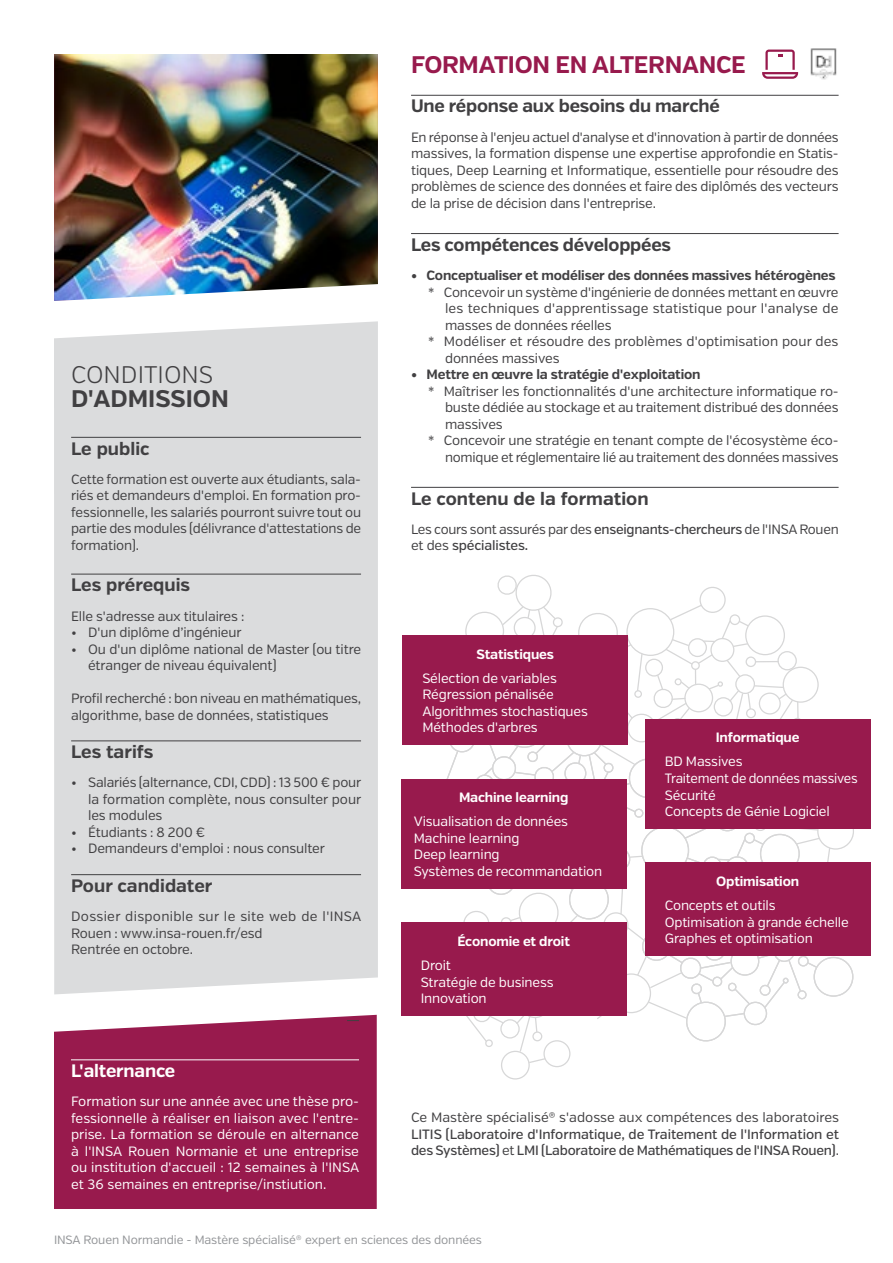
<style>
.page{position:relative;width:893px;height:1263px;background:#fff}
.page>*{position:absolute;margin:0;border:0;box-sizing:border-box;transform-origin:0 0}
.t1{font:700 24px "Verb";letter-spacing:-.01em;color:#981a4d}
.t2{font:700 24px "Verb";color:#414042}
.t3{font:300 24px "Verb";color:#414042}
.t4{font:700 18px "Verb";letter-spacing:-.01em;color:#414042}
.t5{font:700 18px "Verb";letter-spacing:-.01em;color:#fff}
.t6{font:13.5px/16.5px "Verb";letter-spacing:-.01em;color:#414042}
.t7{font:13.5px/16.5px "Verb";letter-spacing:-.01em;color:#fff}
.t8{font:500 13.5px/16.5px "Verb";letter-spacing:-.015em;color:#414042;text-align:justify}
.t9{font:700 13.5px "Verb";letter-spacing:-.01em;color:#414042}
.t10{font:700 13.5px "Verb";letter-spacing:-.01em;color:#fff}
.t11{font:13.5px "Verb";letter-spacing:.01em;color:#414042}
.t12{font:12px "Verb";letter-spacing:-.01em;color:#939598}
.s1{font-weight:500}
.s2{font-weight:400}
</style>
<div class="page">
<div style="left:813px;top:957px;width:40px;height:40px;border:1px solid #5f6062;border-radius:50%"></div>
<div style="left:501px;top:1050px;width:29px;height:30px;border:1px solid #5f6062;border-radius:50%"></div>
<div style="left:543px;top:1040px;width:28px;height:27px;border:1px solid #5f6062;border-radius:50%"></div>
<div style="left:817px;top:813px;width:37px;height:37px;border:1px solid #5f6062;border-radius:50%"></div>
<svg style="left:413px;top:575px;width:418px;height:489px"></svg>
<div style="left:54px;top:1032px;width:323px;height:177px;background:#981a4d"></div>
<hr style="left:71px;top:1059px;width:288px;height:1px;background:#fff">
<hr style="left:411px;top:95px;width:428px;height:1px;background:#414042">
<hr style="left:411px;top:233px;width:428px;height:1px;background:#414042">
<hr style="left:411px;top:487px;width:428px;height:1px;background:#414042">
<img style="left:54px;top:54px;width:324px;height:229px">
<div style="left:54px;top:310px;width:324px;height:688px;background:#dbdcdd"></div>
<hr style="left:71px;top:437px;width:290px;height:1px;background:#414042">
<hr style="left:71px;top:574px;width:290px;height:1px;background:#414042">
<hr style="left:71px;top:741px;width:290px;height:1px;background:#414042">
<hr style="left:71px;top:874px;width:290px;height:1px;background:#414042">
<svg style="left:54px;top:977px;width:324px;height:55px"></svg>
<svg style="left:54px;top:283px;width:324px;height:56px"></svg>
<div style="left:645px;top:863px;width:225px;height:93px;background:#981a4d"></div>
<div style="left:645px;top:719px;width:225px;height:110px;background:#981a4d"></div>
<div style="left:401px;top:779px;width:225px;height:110px;background:#981a4d"></div>
<div style="left:401px;top:923px;width:225px;height:93px;background:#981a4d"></div>
<div style="left:403px;top:635px;width:225px;height:110px;background:#981a4d"></div>
<svg style="left:762px;top:50px;width:36px;height:29px"></svg>
<img style="left:810px;top:48px;width:27px;height:32px">
<h1 class="t3" style="left:71px;top:360px;width:144px">CONDITIONS</h1>
<h1 class="t2" style="left:71px;top:384px;width:159px">D'ADMISSION</h1>
<h2 class="t4" style="left:71px;top:437px;width:80px">Le public</h2>
<p class="t6" style="left:71px;top:471px;width:292px;text-align:justify">Cette formation est ouverte aux étudiants, sala&shy;riés et demandeurs d'emploi. En formation pro&shy;fessionnelle, les salariés pourront suivre tout ou partie des modules (délivrance d'attestations de formation).</p>
<h2 class="t4" style="left:71px;top:574px;width:121px">Les prérequis</h2>
<p class="t6" style="left:71px;top:608px;width:175px">Elle s'adresse aux titulaires :</p>
<p class="t6" style="left:71px;top:624px;width:172px">• D'un diplôme d’ingénieur</p>
<p class="t6" style="left:88px;top:641px;width:275px;text-indent:-17px">• Ou d'un diplôme national de Master (ou titre étranger de niveau équivalent)</p>
<p class="t6" style="left:71px;top:690px;width:292px">Profil recherché : bon niveau en mathématiques, algorithme, base de données, statistiques</p>
<h2 class="t4" style="left:71px;top:741px;width:84px">Les tarifs</h2>
<p class="t6" style="left:88px;top:774px;width:275px;text-align:justify;text-indent:-17px">• Salariés (alternance, CDI, CDD) : 13 500 € pour la formation complète, nous consulter pour les modules</p>
<p class="t6" style="left:71px;top:824px;width:136px">• Étudiants : 8 200 €</p>
<p class="t6" style="left:71px;top:840px;width:255px">• Demandeurs d'emploi : nous consulter</p>
<h2 class="t4" style="left:71px;top:875px;width:143px">Pour candidater</h2>
<p class="t6" style="left:71px;top:908px;width:292px">Dossier disponible sur le site web de l'INSA<br>Rouen : www.insa-rouen.fr/esd<br>Rentrée en octobre.</p>
<h2 class="t5" style="left:71px;top:1060px;width:106px">L'alternance</h2>
<p class="t7" style="left:71px;top:1093px;width:290px;text-align:justify">Formation sur une année avec une thèse pro&shy;fessionnelle à réaliser en liaison avec l'entre&shy;prise. La formation se déroule en alternance à l'INSA Rouen Normanie et une entreprise ou institution d'accueil : 12 semaines à l'INSA et 36 semaines en entreprise/instiution.</p>
<h1 class="t1" style="left:411px;top:50px;width:336px">FORMATION EN ALTERNANCE</h1>
<h2 class="t4" style="left:411px;top:95px;width:310px">Une réponse aux besoins du marché</h2>
<p class="t6" style="left:411px;top:129px;width:429px;text-align:justify">En réponse à l'enjeu actuel d'analyse et d'innovation à partir de données massives, la formation dispense une expertise approfondie en Statis&shy;tiques, Deep Learning et Informatique, essentielle pour résoudre des problèmes de science des données et faire des diplômés des vecteurs de la prise de décision dans l'entreprise.</p>
<h2 class="t4" style="left:411px;top:234px;width:262px">Les compétences développées</h2>
<p class="t9" style="left:411px;top:267px;width:426px">• Conceptualiser et modéliser des données massives hétérogènes</p>
<p class="t6" style="left:428px;top:284px;width:412px">* Concevoir un système d'ingénierie de données mettant en œuvre</p>
<p class="t11" style="left:445px;top:300px;width:395px">les techniques d'apprentissage statistique pour l'analyse de</p>
<p class="t6" style="left:445px;top:317px;width:168px">masses de données réelles</p>
<p class="t6" style="left:428px;top:333px;width:412px">* Modéliser et résoudre des problèmes d'optimisation pour des</p>
<p class="t6" style="left:445px;top:350px;width:116px">données massives</p>
<p class="t9" style="left:411px;top:366px;width:291px">• Mettre en œuvre la stratégie d'exploitation</p>
<p class="t6" style="left:428px;top:383px;width:412px">* Maîtriser les fonctionnalités d'une architecture informatique ro-</p>
<p class="t6" style="left:445px;top:399px;width:395px">buste dédiée au stockage et au traitement distribué des données</p>
<p class="t6" style="left:445px;top:416px;width:59px">massives</p>
<p class="t6" style="left:428px;top:432px;width:412px">* Concevoir une stratégie en tenant compte de l'écosystème éco-</p>
<p class="t6" style="left:445px;top:449px;width:395px">nomique et réglementaire lié au traitement des données massives</p>
<h2 class="t4" style="left:411px;top:487px;width:239px">Le contenu de la formation</h2>
<p class="t6" style="left:411px;top:521px;width:429px">Les cours sont assurés par des <span class="s1">enseignants-chercheurs</span> de l'INSA Rouen et des <span class="s1">spécialistes.</span></p>
<p class="t10" style="left:477px;top:646px;width:79px">Statistiques</p>
<p class="t7" style="left:422px;top:670px;width:167px">Sélection de variables<br>Régression pénalisée<br>Algorithmes stochastiques<br>Méthodes d'arbres</p>
<p class="t10" style="left:459px;top:789px;width:111px">Machine learning</p>
<p class="t7" style="left:414px;top:813px;width:190px">Visualisation de données<br>Machine learning<br>Deep learning<br>Systèmes de recommandation</p>
<p class="t10" style="left:457px;top:933px;width:114px">Économie et droit</p>
<p class="t7" style="left:421px;top:957px;width:134px">Droit<br>Stratégie de business<br>Innovation</p>
<p class="t10" style="left:716px;top:729px;width:85px">Informatique</p>
<p class="t7" style="left:665px;top:754px;width:194px">BD Massives<br>Traitement de données massives<br>Sécurité<br>Concepts de Génie Logiciel</p>
<p class="t10" style="left:716px;top:873px;width:85px">Optimisation</p>
<p class="t7" style="left:665px;top:897px;width:186px">Concepts et outils<br>Optimisation à grande échelle<br>Graphes et optimisation</p>
<p class="t8" style="left:411px;top:1110px;width:429px"><span class="s2">Ce Mastère spécialisé</span>® <span class="s2">s'adosse aux compétences des laboratoires </span>LITIS (Laboratoire d'Informatique, de Traitement de l'Information et des Systèmes) <span class="s2">et</span> LMI (Laboratoire de Mathématiques de l'INSA Rouen)<span class="s2">.</span></p>
<p class="t12" style="left:54px;top:1233px;width:429px">INSA Rouen Normandie - Mastère spécialisé® expert en sciences des données</p>
</div>
